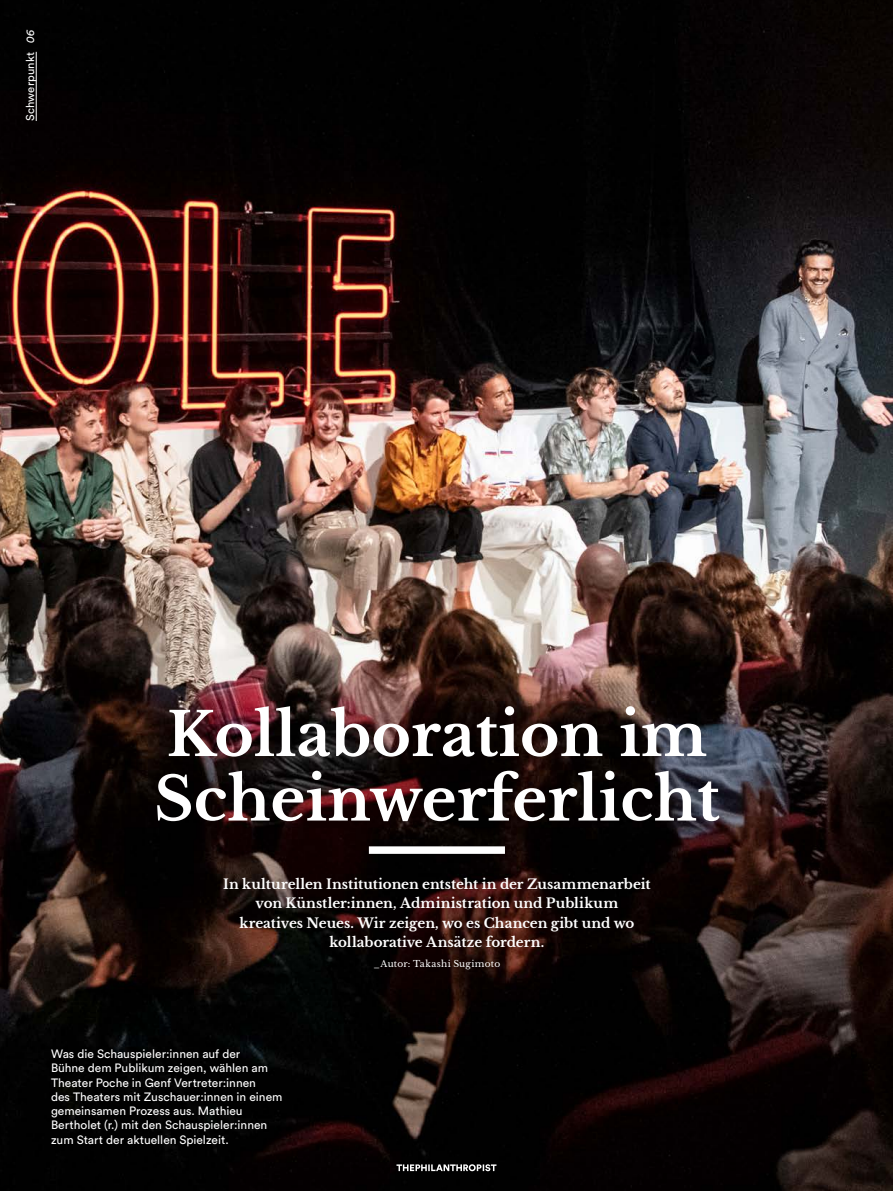
<style>
.page{position:relative;width:893px;height:1191px;background:#fff}
.page>*{position:absolute;margin:0;border:0;box-sizing:border-box;transform-origin:0 0}
.t1{font:700 60px/64.5px "Libre Baskerville";color:#fff}
.t2{font:700 13.5px/19.5px "Libre Baskerville";letter-spacing:-.005em;color:#fff;text-align:center}
.t3{font:12px/14.2px "Circular Std";color:#fff}
.t4{font:11.25px "Circular Std";letter-spacing:.01em;color:#fff}
.t5{font:9px "Libre Baskerville";letter-spacing:.02em;color:#fff}
.s1{font-style:italic}
</style>
<div class="page">
<img style="left:0;top:0;width:893px;height:1191px">
<svg style="left:396px;top:1164px;width:100px;height:7px"></svg>
<hr style="left:36px;top:52px;width:1px;height:69px;background:#fff">
<div style="left:369px;top:846px;width:136px;height:8px;background:#fff"></div>
<p class="t4" style="left:23px;top:121px;width:93px;rotate:-90deg">Schwerpunkt <span class="s1">06</span></p>
<h1 class="t1" style="left:154px;top:702px;width:567px">Kollaboration im<br>Scheinwerferlicht</h1>
<p class="t2" style="left:223px;top:874px;width:429px">In kulturellen Institutionen entsteht in der Zusammenarbeit von Künstler:innen, Administration und Publikum kreatives Neues. Wir zeigen, wo es Chancen gibt und wo kollaborative Ansätze fordern.</p>
<p class="t5" style="left:374px;top:957px;width:128px">_Autor: Takashi Sugimoto</p>
<p class="t3" style="left:51px;top:1046px;width:233px">Was die Schauspieler:innen auf der<br>Bühne dem Publikum zeigen, wählen am Theater Poche in Genf Vertreter:innen<br>des Theaters mit Zuschauer:innen in einem gemeinsamen Prozess aus. Mathieu Bertholet (r.) mit den Schauspieler:innen zum Start der aktuellen Spielzeit.</p>
</div>
